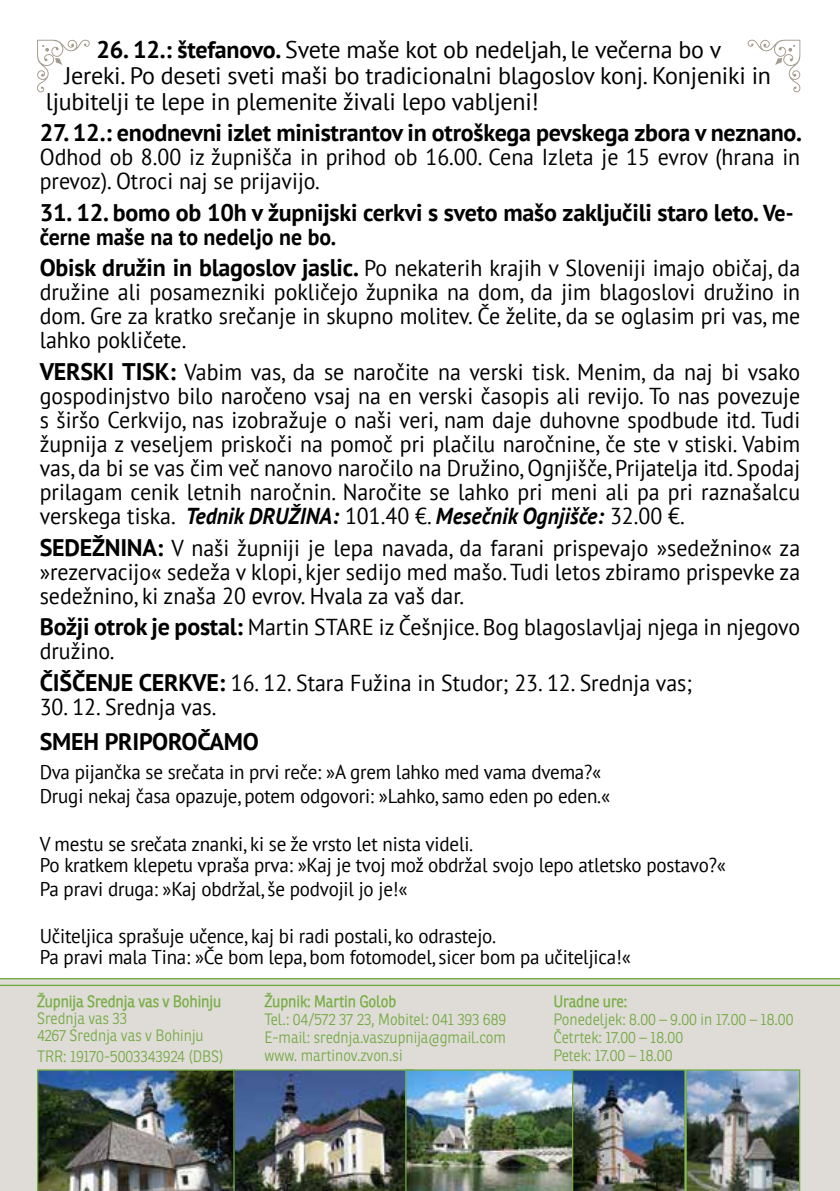
<style>
.page{position:relative;width:840px;height:1191px;background:#fff}
.page>*{position:absolute;margin:0;border:0;box-sizing:border-box;transform-origin:0 0}
.t1{font:24px "PT Sans";letter-spacing:-.01em;color:#000}
.t2{font:700 24px "PT Sans";letter-spacing:-.01em;color:#000}
.t3{font:23px/24px "PT Sans";color:#000;scale:.95 1}
.t4{font:20px/21px "PT Sans";letter-spacing:-.01em;color:#000;scale:.95 1}
.t5{font:300 16px/18px "Ronnia";color:#71a940;scale:.93 1}
.s1{font-weight:700}
.s2{font-size:23px}
.s3{font-weight:700;font-size:24px}
.s4{font-weight:700;font-style:italic}
</style>
<div class="page">
<svg style="left:0;top:978px;width:839px;height:6px;background:#c6cfb5"></svg>
<div style="left:0;top:984px;width:839px;height:207px;background:#dfdbd7"></div>
<svg style="left:37px;top:991px;width:183px;height:20px;background:#d2d6c3"></svg>
<svg style="left:264px;top:991px;width:132px;height:20px;background:#d2d6c3"></svg>
<svg style="left:553px;top:994px;width:73px;height:14px"></svg>
<img style="left:37px;top:1069px;width:762px;height:122px">
<svg style="left:747px;top:40px;width:53px;height:52px"></svg>
<svg style="left:37px;top:39px;width:53px;height:53px"></svg>
<p class="t1" style="left:96px;top:34px;width:626px"><span class="s1">26. 12.: štefanovo.</span> Svete maše kot ob nedeljah, le večerna bo v</p>
<p class="t1" style="left:64px;top:60px;width:707px">Jereki. Po deseti sveti maši bo tradicionalni blagoslov konj. Konjeniki in</p>
<p class="t1" style="left:46px;top:86px;width:494px">ljubitelji te lepe in plemenite živali lepo vabljeni!</p>
<p class="t2" style="left:40px;top:117px;width:763px">27. 12.: enodnevni izlet ministrantov in otroškega pevskega zbora v neznano.</p>
<p class="t3" style="left:40px;top:144px;width:801px">Odhod ob 8.00 iz župnišča in prihod ob 16.00. Cena Izleta je 15 evrov (hrana in prevoz). Otroci naj se prijavijo.</p>
<p class="t2" style="left:40px;top:196px;width:755px">31. 12. bomo ob 10h v župnijski cerkvi s sveto mašo zaključili staro leto. <span class="s2">Ve-</span></p>
<p class="t3" style="left:40px;top:220px;width:801px;line-height:31.6px"><span class="s1">černe maše na to nedeljo ne bo.<br></span><span class="s3">Obisk družin in blagoslov jaslic.</span> Po nekaterih krajih v Sloveniji imajo običaj, da</p>
<p class="t3" style="left:40px;top:280px;width:801px;text-align:justify">družine ali posamezniki pokličejo župnika na dom, da jim blagoslovi družino in dom. Gre za kratko srečanje in skupno molitev. Če želite, da se oglasim pri vas, me lahko pokličete.</p>
<p class="t3" style="left:40px;top:359px;width:801px;text-align:justify"><span class="s3">VERSKI TISK:</span> Vabim vas, da se naročite na verski tisk. Menim, da naj bi vsako gospodinjstvo bilo naročeno vsaj na en verski časopis ali revijo. To nas povezuje s širšo Cerkvijo, nas izobražuje o naši veri, nam daje duhovne spodbude itd. Tudi župnija z veseljem priskoči na pomoč pri plačilu naročnine, če ste v stiski. Vabim vas, da bi se vas čim več nanovo naročilo na Družino, Ognjišče, Prijatelja itd. Spodaj prilagam cenik letnih naročnin. Naročite se lahko pri meni ali pa pri raznašalcu verskega tiska. <span class="s4">Tednik DRUŽINA:</span> 101.40 €. <span class="s4">Mesečnik Ognjišče:</span> 32.00 €.</p>
<p class="t3" style="left:40px;top:535px;width:801px;text-align:justify"><span class="s3">SEDEŽNINA:</span> V naši župniji je lepa navada, da farani prispevajo »sedežnino« za »rezervacijo« sedeža v klopi, kjer sedijo med mašo. Tudi letos zbiramo prispevke za sedežnino, ki znaša 20 evrov. Hvala za vaš dar.</p>
<p class="t3" style="left:40px;top:614px;width:801px"><span class="s3">Božji otrok je postal:</span> Martin STARE iz Češnjice. Bog blagoslavljaj njega in njegovo družino.</p>
<p class="t3" style="left:40px;top:670px;width:687px"><span class="s3">ČIŠČENJE CERKVE:</span> 16. 12. Stara Fužina in Studor; 23. 12. Srednja vas;</p>
<p class="t3" style="left:40px;top:694px;width:187px">30. 12. Srednja vas.</p>
<p class="t2" style="left:40px;top:725px;width:220px">SMEH PRIPOROČAMO</p>
<p class="t4" style="left:40px;top:759px;width:601px;line-height:23.8px">Dva pijančka se srečata in prvi reče: »A grem lahko med vama dvema?«<br>Drugi nekaj časa opazuje, potem odgovori: »Lahko, samo eden po eden.«</p>
<p class="t4" style="left:40px;top:832px;width:723px">V mestu se srečata znanki, ki se že vrsto let nista videli.<br>Po kratkem klepetu vpraša prva: »Kaj je tvoj mož obdržal svojo lepo atletsko postavo?«</p>
<p class="t4" style="left:40px;top:877px;width:388px">Pa pravi druga: »Kaj obdržal, še podvojil jo je!«</p>
<p class="t4" style="left:40px;top:925px;width:623px">Učiteljica sprašuje učence, kaj bi radi postali, ko odrastejo.<br>Pa pravi mala Tina: »Če bom lepa, bom fotomodel, sicer bom pa učiteljica!«</p>
<p class="t5" style="left:37px;top:993px;width:199px;line-height:17px">Župnija Srednja vas v Bohinju<br>Srednja vas 33<br>4267 Srednja vas v Bohinju</p>
<p class="t5" style="left:37px;top:1047px;width:202px">TRR: 19170-5003343924 (DBS)</p>
<p class="t5" style="left:264px;top:992px;width:261px">Župnik: Martin Golob<br>Tel.: 04/572 37 23, Mobitel: 041 393 689<br>E-mail: srednja.vaszupnija@gmail.com www. martinov.zvon.si</p>
<p class="t5" style="left:553px;top:992px;width:259px">Uradne ure:<br>Ponedeljek: 8.00 – 9.00 in 17.00 – 18.00<br>Četrtek: 17.00 – 18.00<br>Petek: 17.00 – 18.00</p>
</div>
